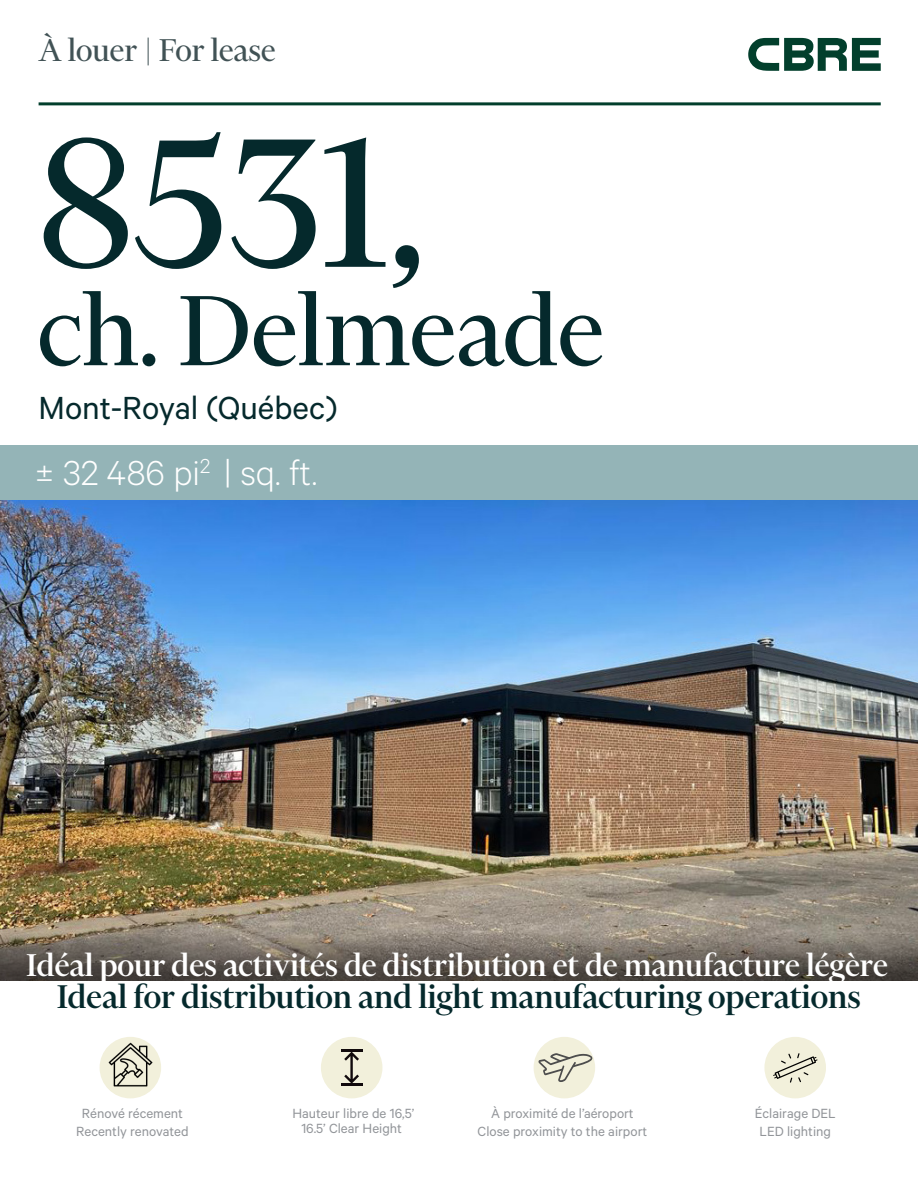
<style>
.page{position:relative;width:918px;height:1188px;background:#fff}
.page>*{position:absolute;margin:0;border:0;box-sizing:border-box;transform-origin:0 0}
.Heading_Large{font:210px "Financier Display";color:#05292c}
.Heading_Large-2{font:114px "Financier Display";color:#05292c}
.t1{font:300 39px "Calibre";color:#fff}
.Heading_Large-3{font:500 37.5px "Financier Display";color:#05292c}
.Heading_Large-4{font:500 36px "Financier Display";color:#fff}
.Heading_Large-5{font:36px "Calibre";color:#05292c}
.t2{font:36px "Financier Display";color:#415255}
.t3{font:15px/15.8px "Calibre";color:#929599;text-align:center}
</style>
<div class="page">
<img style="left:0;top:500px;width:918px;height:432px">
<svg style="left:748px;top:38px;width:133px;height:33px"></svg>
<hr style="left:39px;top:102px;width:842px;height:3px;background:#023f2c">
<div style="left:0;top:446px;width:918px;height:54px;background:#94b4b7"></div>
<div style="left:100px;top:1037px;width:61px;height:61px;background:#f2f0db;border-radius:50%"></div>
<div style="left:764px;top:1037px;width:62px;height:61px;background:#f2f0db;border-radius:50%"></div>
<div style="left:534px;top:1037px;width:61px;height:61px;background:#f2f0db;border-radius:50%"></div>
<div style="left:321px;top:1037px;width:61px;height:61px;background:#f2f0db;border-radius:50%"></div>
<svg style="left:773px;top:1053px;width:45px;height:30px"></svg>
<hr style="left:341px;top:1049px;width:21px;height:3px;background:#110a0c">
<hr style="left:341px;top:1084px;width:21px;height:2px;background:#110a0c">
<svg style="left:344px;top:1052px;width:15px;height:32px"></svg>
<img style="left:109px;top:1042px;width:43px;height:44px">
<svg style="left:538px;top:1053px;width:55px;height:29px"></svg>
<svg style="left:0;top:932px;width:918px;height:49px;background:#6a625a"></svg>
<p class="t2" style="left:39px;top:32px;width:239px">À louer | For lease</p>
<p class="Heading_Large" style="left:38px;top:94px;width:390px">8531,</p>
<p class="Heading_Large-2" style="left:38px;top:271px;width:568px">ch. Delmeade</p>
<p class="Heading_Large-5" style="left:39px;top:387px;width:300px">Mont-Royal (Québec)</p>
<p class="t1" style="left:35px;top:451px;width:284px">± 32 486 pi<sup>2</sup> | sq. ft.</p>
<p class="Heading_Large-4" style="left:27px;top:946px;width:863px">Idéal pour des activités de distribution et de manufacture légère</p>
<p class="Heading_Large-3" style="left:57px;top:977px;width:805px">Ideal for distribution and light manufacturing operations</p>
<p class="t3" style="left:82px;top:1104px;width:103px">Rénové récement</p>
<p class="t3" style="left:76px;top:1122px;width:114px">Recently renovated</p>
<p class="t3" style="left:292px;top:1104px;width:123px">Hauteur libre de 16,5’<br>16.5’ Clear Height</p>
<p class="t3" style="left:491px;top:1104px;width:144px">À proximité de l’aéroport</p>
<p class="t3" style="left:478px;top:1122px;width:171px">Close proximity to the airport</p>
<p class="t3" style="left:755px;top:1104px;width:83px">Éclairage DEL</p>
<p class="t3" style="left:759px;top:1122px;width:73px">LED lighting</p>
</div>
